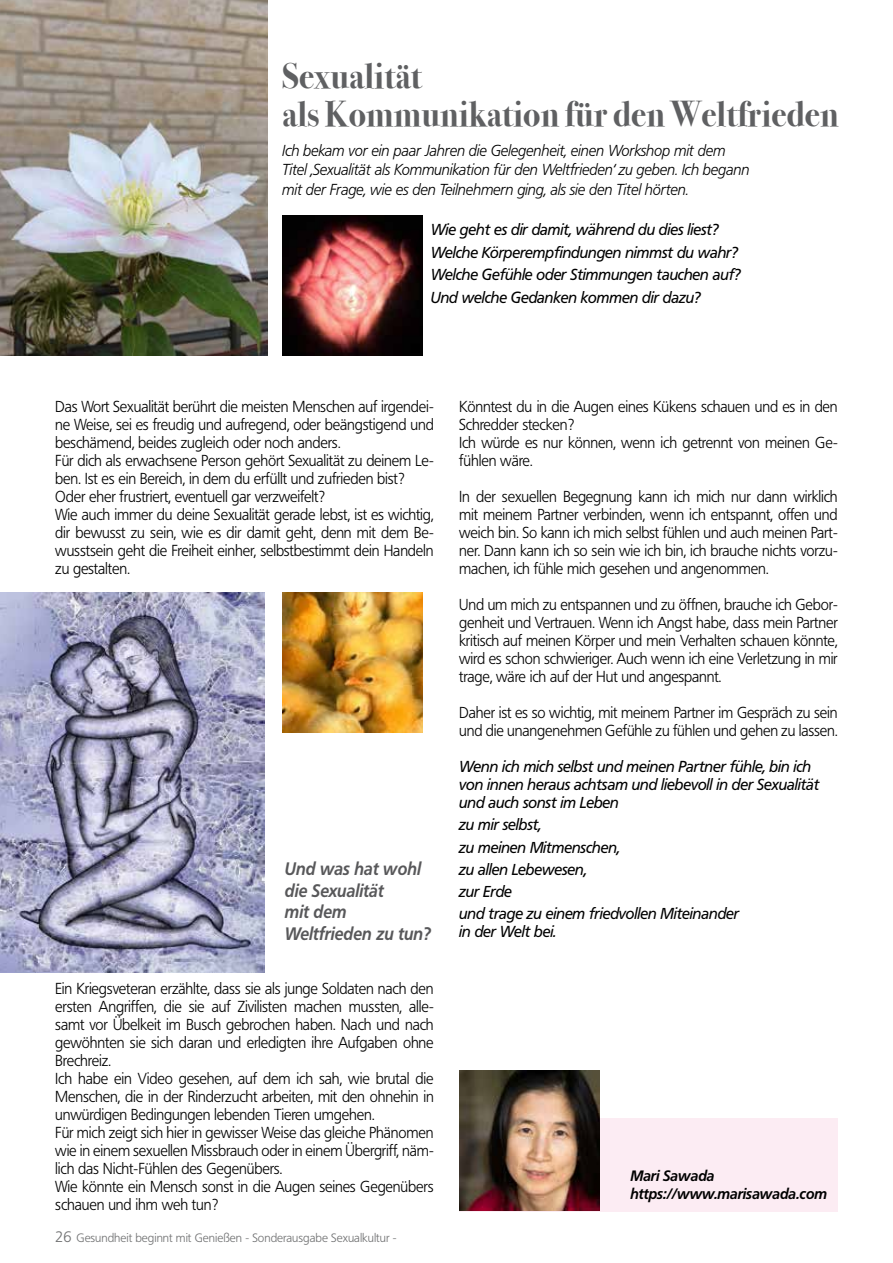
<style>
.page{position:relative;width:893px;height:1263px;background:#fff}
.page>*{position:absolute;margin:0;border:0;box-sizing:border-box;transform-origin:0 0}
.t1{font:700 36px/37.5px "Bodoni Svty Two OSITCTT";letter-spacing:.005em;color:#5f6062;scale:.95 1}
.t2{font:italic 700 18px/21.6px "Frutiger BQ";color:#58585a;scale:.9 1}
.t3{font:300 15.75px/18px "Frutiger BQ";letter-spacing:-.01em;color:#000;scale:.95 1}
.t4{font:italic 15.75px/22.2px "Frutiger BQ";letter-spacing:-.01em;color:#000;scale:.95 1}
.t5{font:italic 300 15.75px/19.5px "Frutiger BQ";letter-spacing:-.01em;color:#000;scale:.95 1}
.t6{font:italic 700 15px/18px "Frutiger BQ";letter-spacing:-.01em;color:#000;scale:.95 1}
.t7{font:300 12px "Frutiger BQ";color:#707172}
.s1{font-size:15px}
</style>
<div class="page">
<div style="left:459px;top:1118px;width:379px;height:93px;background:#fcecf3"></div>
<img style="left:282px;top:215px;width:140px;height:141px">
<img style="left:282px;top:592px;width:140px;height:140px">
<img style="left:0;top:592px;width:264px;height:380px">
<img style="left:0;top:0;width:268px;height:356px">
<img style="left:459px;top:1070px;width:141px;height:140px">
<h1 class="t1" style="left:282px;top:58px;width:587px">Sexualität<br>als Kommunikation für den Weltfrieden</h1>
<p class="t5" style="left:282px;top:141px;width:494px">Ich bekam vor ein paar Jahren die Gelegenheit, einen Workshop mit dem<br>Titel ‚Sexualität als Kommunikation für den Weltfrieden‘ zu geben. Ich begann mit der Frage, wie es den Teilnehmern ging, als sie den Titel hörten.</p>
<p class="t4" style="left:431px;top:219px;width:328px">Wie geht es dir damit, während du dies liest?<br>Welche Körperempfindungen nimmst du wahr?<br>Welche Gefühle oder Stimmungen tauchen auf?<br>Und welche Gedanken kommen dir dazu?</p>
<p class="t3" style="left:55px;top:398px;width:400px">Das Wort Sexualität berührt die meisten Menschen auf irgendei&shy;ne Weise, sei es freudig und aufregend, oder beängstigend und beschämend, beides zugleich oder noch anders.<br>Für dich als erwachsene Person gehört Sexualität zu deinem Le&shy;ben. Ist es ein Bereich, in dem du erfüllt und zufrieden bist?<br>Oder eher frustriert, eventuell gar verzweifelt?<br>Wie auch immer du deine Sexualität gerade lebst, ist es wichtig, dir bewusst zu sein, wie es dir damit geht, denn mit dem Be&shy;wusstsein geht die Freiheit einher, selbstbestimmt dein Handeln zu gestalten.</p>
<p class="t2" style="left:285px;top:858px;width:164px">Und was hat wohl die Sexualität<br>mit dem<br>Weltfrieden zu tun?</p>
<p class="t3" style="left:55px;top:980px;width:400px">Ein Kriegsveteran erzählte, dass sie als junge Soldaten nach den ersten Angriffen, die sie auf Zivilisten machen mussten, alle&shy;samt vor Übelkeit im Busch gebrochen haben. Nach und nach gewöhnten sie sich daran und erledigten ihre Aufgaben ohne Brechreiz.<br>Ich habe ein Video gesehen, auf dem ich sah, wie brutal die Menschen, die in der Rinderzucht arbeiten, mit den ohnehin in unwürdigen Bedingungen lebenden Tieren umgehen.<br>Für mich zeigt sich hier in gewisser Weise das gleiche Phänomen wie in einem sexuellen Missbrauch oder in einem Übergriff, näm&shy;lich das Nicht-Fühlen des Gegenübers.<br>Wie könnte ein Mensch sonst in die Augen seines Gegenübers schauen und ihm weh tun?</p>
<p class="t7" style="left:55px;top:1231px;width:343px"><span class="s1">26</span> Gesundheit beginnt mit Genießen - Sonderausgabe Sexualkultur -</p>
<p class="t3" style="left:459px;top:398px;width:400px">Könntest du in die Augen eines Kükens schauen und es in den Schredder stecken?<br>Ich würde es nur können, wenn ich getrennt von meinen Ge&shy;fühlen wäre.</p>
<p class="t3" style="left:459px;top:488px;width:400px;text-align:justify">In der sexuellen Begegnung kann ich mich nur dann wirklich mit meinem Partner verbinden, wenn ich entspannt, offen und weich bin. So kann ich mich selbst fühlen und auch meinen Part&shy;ner. Dann kann ich so sein wie ich bin, ich brauche nichts vorzu&shy;machen, ich fühle mich gesehen und angenommen.</p>
<p class="t3" style="left:459px;top:596px;width:400px;text-align:justify">Und um mich zu entspannen und zu öffnen, brauche ich Gebor&shy;genheit und Vertrauen. Wenn ich Angst habe, dass mein Partner kritisch auf meinen Körper und mein Verhalten schauen könnte, wird es schon schwieriger. Auch wenn ich eine Verletzung in mir trage, wäre ich auf der Hut und angespannt.</p>
<p class="t3" style="left:459px;top:704px;width:400px">Daher ist es so wichtig, mit meinem Partner im Gespräch zu sein und die unangenehmen Gefühle zu fühlen und gehen zu lassen.</p>
<p class="t4" style="left:459px;top:758px;width:381px;line-height:18px">Wenn ich mich selbst und meinen Partner fühle, bin ich von innen heraus achtsam und liebevoll in der Sexualität und auch sonst im Leben</p>
<p class="t4" style="left:459px;top:814px;width:296px">zu mir selbst,<br>zu meinen Mitmenschen,<br>zu allen Lebewesen,<br>zur Erde<br>und trage zu einem friedvollen Miteinander</p>
<p class="t4" style="left:459px;top:921px;width:104px">in der Welt bei.</p>
<p class="t6" style="left:630px;top:1167px;width:209px">Mari Sawada https://www.marisawada.com</p>
</div>
